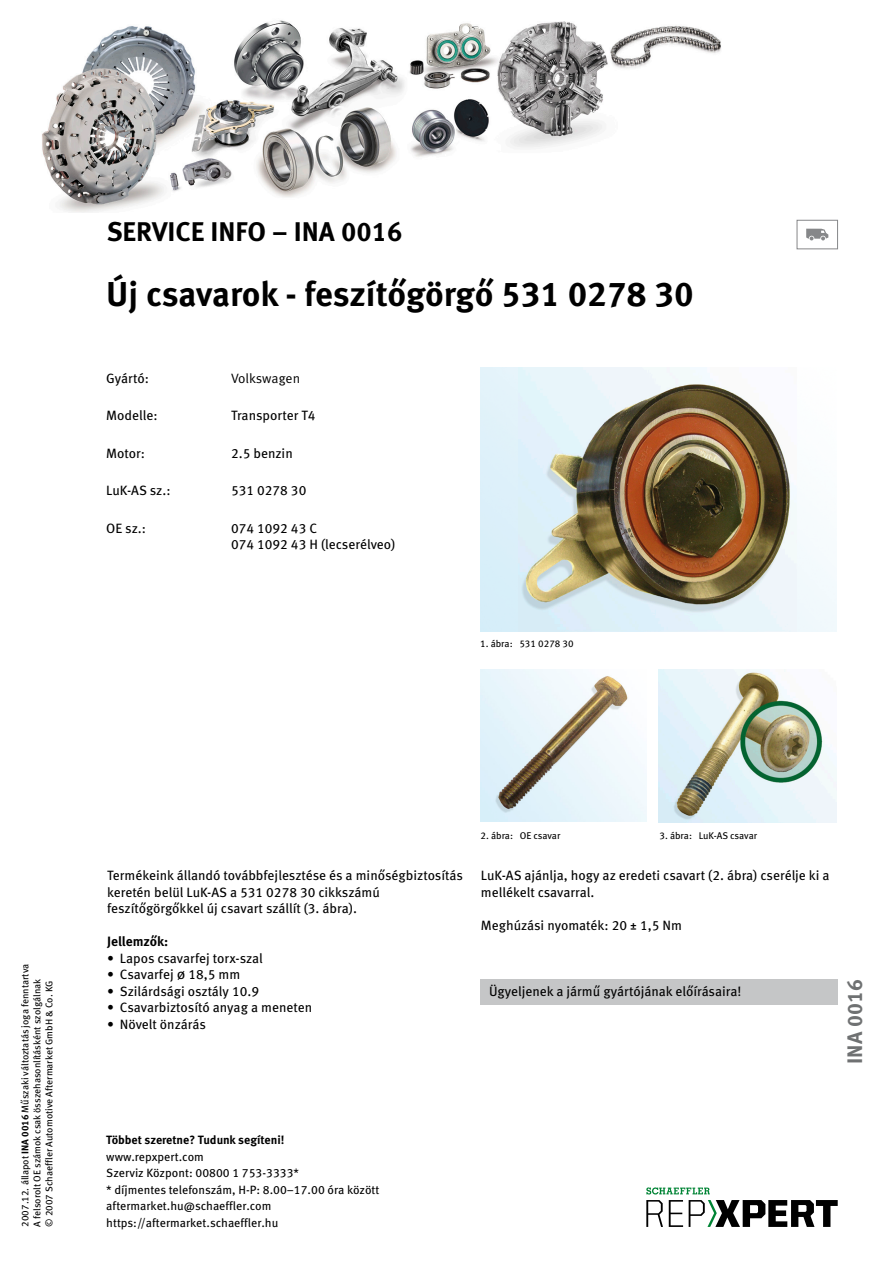
<style>
.page{position:relative;width:893px;height:1263px;background:#fff}
.page>*{position:absolute;margin:0;border:0;box-sizing:border-box;transform-origin:0 0}
.t1{font:700 34.5px "Meta Pro";letter-spacing:-.005em;color:#000}
.t2{font:700 27px "Meta Pro";color:#000}
.t3{font:700 21px "Meta Pro";color:#6f7172}
.t4{font:13.5px/16.5px "Meta Pro";color:#000}
.t5{font:700 13.5px "Meta Pro";color:#000}
.t6{font:13.5px "Meta Pro Norm";letter-spacing:-.005em;color:#000}
.t7{font:12px/16.5px "Meta Pro";color:#000}
.t8{font:700 12px "Meta Pro";color:#000}
.t9{font:9.75px/12px "Meta Pro";letter-spacing:-.005em;color:#000}
.s1{font-weight:700}
</style>
<div class="page">
<div style="left:480px;top:980px;width:358px;height:25px;background:#c5c6c7"></div>
<div style="left:797px;top:220px;width:41px;height:29px;border:1px solid #868789"></div>
<svg style="left:806px;top:229px;width:22px;height:11px"></svg>
<img style="left:42px;top:20px;width:679px;height:193px">
<svg style="left:646px;top:1200px;width:17px;height:27px"></svg>
<svg style="left:669px;top:1200px;width:14px;height:27px"></svg>
<svg style="left:689px;top:1200px;width:149px;height:27px"></svg>
<svg style="left:646px;top:1187px;width:64px;height:7px"></svg>
<img style="left:480px;top:670px;width:166px;height:151px">
<img style="left:518px;top:367px;width:279px;height:264px">
<img style="left:659px;top:670px;width:178px;height:153px">
<h2 class="t2" style="left:107px;top:210px;width:297px">SERVICE INFO – INA 0016</h2>
<h1 class="t1" style="left:106px;top:267px;width:589px">Új csavarok - feszítőgörgő 531 0278 30</h1>
<p class="t4" style="left:106px;top:369px;width:44px">Gyártó:</p>
<p class="t6" style="left:231px;top:368px;width:71px">Volkswagen</p>
<p class="t4" style="left:106px;top:407px;width:53px">Modelle:</p>
<p class="t4" style="left:231px;top:407px;width:86px">Transporter T4</p>
<p class="t4" style="left:106px;top:444px;width:40px">Motor:</p>
<p class="t4" style="left:231px;top:444px;width:63px">2.5 benzin</p>
<p class="t4" style="left:106px;top:481px;width:66px">LuK-AS sz.:</p>
<p class="t4" style="left:231px;top:481px;width:77px">531 0278 30</p>
<p class="t4" style="left:106px;top:519px;width:41px">OE sz.:</p>
<p class="t4" style="left:231px;top:519px;width:166px">074 1092 43 C<br>074 1092 43 H (lecserélveo)</p>
<p class="t9" style="left:480px;top:637px;width:95px">1. ábra: 531 0278 30</p>
<p class="t9" style="left:19px;top:1227px;width:264px;rotate:-90deg">2007.12. állapot <span class="s1">INA 0016</span> Műszaki változtatás joga fenntartva<br>A felsorolt OE számok csak összehasonlításként szolgálnak<br>© 2007 Schaeffler Automotive Aftermarket GmbH &amp; Co. KG</p>
<p class="t4" style="left:107px;top:866px;width:357px">Termékeink állandó továbbfejlesztése és a minőségbiztosítás keretén belül LuK-AS a 531 0278 30 cikkszámú feszítőgörgőkkel új csavart szállít (3. ábra).</p>
<p class="t5" style="left:107px;top:931px;width:63px">Jellemzők:</p>
<p class="t4" style="left:107px;top:949px;width:157px">• Lapos csavarfej torx-szal</p>
<p class="t4" style="left:107px;top:965px;width:135px">• Csavarfej Ø 18,5 mm</p>
<p class="t4" style="left:107px;top:982px;width:154px">• Szilárdsági osztály 10.9</p>
<p class="t4" style="left:107px;top:998px;width:207px">• Csavarbiztosító anyag a meneten</p>
<p class="t4" style="left:107px;top:1015px;width:100px">• Növelt önzárás</p>
<p class="t9" style="left:480px;top:829px;width:81px">2. ábra: OE csavar</p>
<p class="t4" style="left:481px;top:866px;width:350px">LuK-AS ajánlja, hogy az eredeti csavart (2. ábra) cserélje ki a mellékelt csavarral.</p>
<p class="t4" style="left:481px;top:916px;width:203px">Meghúzási nyomaték: 20 ± 1,5 Nm</p>
<p class="t9" style="left:659px;top:829px;width:99px">3. ábra: LuK-AS csavar</p>
<p class="t4" style="left:489px;top:982px;width:254px">Ügyeljenek a jármű gyártójának előírásaira!</p>
<h3 class="t3" style="left:838px;top:1064px;width:86px;rotate:-90deg">INA 0016</h3>
<p class="t8" style="left:106px;top:1131px;width:180px">Többet szeretne? Tudunk segíteni!</p>
<p class="t7" style="left:106px;top:1147px;width:275px">www.repxpert.com<br>Szerviz Központ: 00800 1 753-3333*<br>* díjmentes telefonszám, H-P: 8.00–17.00 óra között aftermarket.hu@schaeffler.com https://aftermarket.schaeffler.hu</p>
</div>
